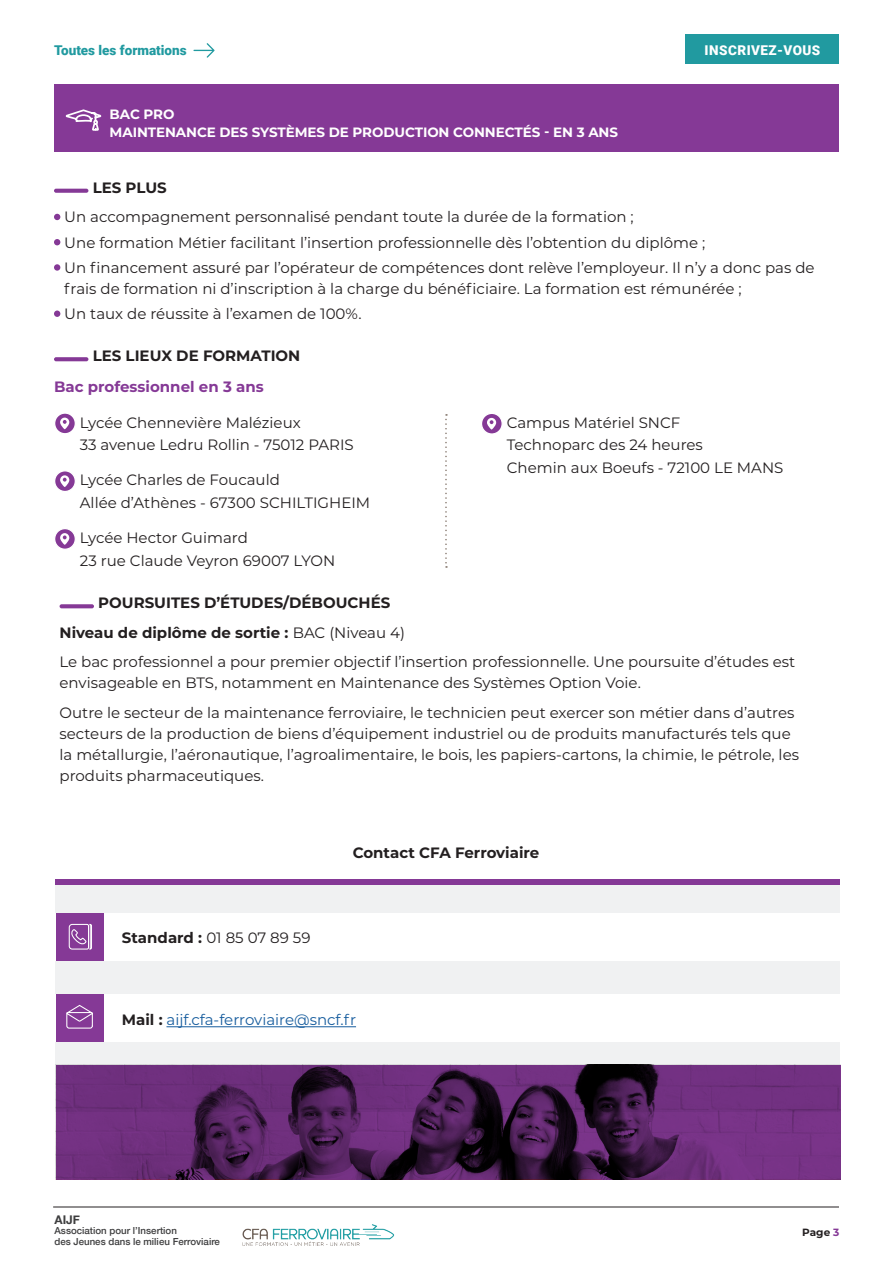
<style>
.page{position:relative;width:893px;height:1263px;background:#fff}
.page>*{position:absolute;margin:0;border:0;box-sizing:border-box;transform-origin:0 0}
.t1{font:15px/22.5px "Montserrat";color:#231f20}
.t2{font:700 15px "Montserrat";color:#231f20}
.t3{font:15px "Montserrat";color:#175d9e}
.t4{font:700 15px "Montserrat";color:#853996}
.t5{font:700 13.5px/18px "Montserrat";letter-spacing:-.005em;color:#fff}
.t6{font:900 13.5px "Roboto";color:#219aa0}
.t7{font:900 13.5px "Roboto";letter-spacing:.035em;color:#fff}
.t8{font:700 12px "Helvetica Neue";color:#3e3e3f}
.t9{font:700 10.5px "Montserrat";color:#231f20}
.t10{font:500 9.75px/10.6px "Helvetica Neue";color:#3e3e3f}
.s1{font-weight:700}
.s2{font-weight:700;color:#231f20}
.s3{color:#853996}
</style>
<div class="page">
<div style="left:54px;top:84px;width:784px;height:67px;background:#853996"></div>
<svg style="left:65px;top:109px;width:37px;height:22px"></svg>
<hr style="left:53px;top:1207px;width:786px;height:1px;background:#231f20">
<img style="left:242px;top:1224px;width:153px;height:22px">
<div style="left:55px;top:880px;width:785px;height:231px;background:#f0f1f2"></div>
<div style="left:55px;top:913px;width:784px;height:47px;background:#fff"></div>
<div style="left:55px;top:994px;width:784px;height:48px;background:#fff"></div>
<svg style="left:54px;top:189px;width:34px;height:4px"></svg>
<svg style="left:54px;top:214px;width:6px;height:6px"></svg>
<svg style="left:54px;top:239px;width:6px;height:6px"></svg>
<div style="left:54px;top:264px;width:6px;height:7px;background:#853996;border-radius:50%"></div>
<div style="left:54px;top:310px;width:6px;height:7px;background:#853996;border-radius:50%"></div>
<svg style="left:54px;top:357px;width:34px;height:4px"></svg>
<svg style="left:55px;top:413px;width:20px;height:21px"></svg>
<div style="left:54px;top:412px;width:22px;height:22px;border:1px solid #fff;border-radius:50%"></div>
<svg style="left:60px;top:418px;width:9px;height:11px"></svg>
<svg style="left:55px;top:471px;width:20px;height:20px"></svg>
<div style="left:54px;top:470px;width:22px;height:22px;border:1px solid #fff;border-radius:50%"></div>
<svg style="left:60px;top:475px;width:9px;height:12px"></svg>
<svg style="left:55px;top:529px;width:20px;height:20px"></svg>
<div style="left:54px;top:528px;width:22px;height:22px;border:1px solid #fff;border-radius:50%"></div>
<svg style="left:60px;top:533px;width:9px;height:12px"></svg>
<div style="left:55px;top:880px;width:785px;height:5px;background:#853996"></div>
<div style="left:56px;top:913px;width:48px;height:47px;background:#853996"></div>
<svg style="left:68px;top:923px;width:24px;height:27px"></svg>
<div style="left:56px;top:994px;width:48px;height:48px;background:#853996"></div>
<svg style="left:66px;top:1004px;width:27px;height:25px"></svg>
<svg style="left:56px;top:1065px;width:785px;height:115px"></svg>
<hr style="left:166px;top:1026px;width:190px;height:1px;background:#175d9e">
<svg style="left:481px;top:413px;width:21px;height:21px"></svg>
<div style="left:481px;top:413px;width:22px;height:22px;border:1px solid #fff;border-radius:50%"></div>
<svg style="left:487px;top:418px;width:9px;height:12px"></svg>
<div style="left:686px;top:34px;width:153px;height:30px;background:#219aa0"></div>
<svg style="left:193px;top:43px;width:22px;height:15px"></svg>
<svg style="left:60px;top:604px;width:34px;height:4px"></svg>
<svg style="left:445px;top:414px;width:2px;height:154px"></svg>
<p class="t6" style="left:54px;top:40px;width:134px">Toutes les formations</p>
<p class="t7" style="left:705px;top:41px;width:117px">INSCRIVEZ-VOUS</p>
<p class="t5" style="left:110px;top:105px;width:510px">BAC PRO<br>MAINTENANCE DES SYSTÈMES DE PRODUCTION CONNECTÉS - EN 3 ANS</p>
<p class="t2" style="left:93px;top:177px;width:76px">LES PLUS</p>
<p class="t1" style="left:64px;top:204px;width:752px;line-height:25.2px">Un accompagnement personnalisé pendant toute la durée de la formation ;<br>Une formation Métier facilitant l’insertion professionnelle dès l’obtention du diplôme ;<br>Un financement assuré par l’opérateur de compétences dont relève l’employeur. Il n’y a donc pas de</p>
<p class="t1" style="left:64px;top:275px;width:679px;line-height:25.2px">frais de formation ni d’inscription à la charge du bénéficiaire. La formation est rémunérée ;<br>Un taux de réussite à l’examen de 100%.</p>
<p class="t2" style="left:93px;top:345px;width:209px">LES LIEUX DE FORMATION</p>
<p class="t4" style="left:54px;top:376px;width:211px">Bac professionnel en 3 ans</p>
<p class="t1" style="left:80px;top:410px;width:276px">Lycée Chennevière Malézieux<br>33 avenue Ledru Rollin - 75012 PARIS</p>
<p class="t1" style="left:80px;top:468px;width:292px">Lycée Charles de Foucauld<br>Allée d’Athènes - 67300 SCHILTIGHEIM</p>
<p class="t1" style="left:80px;top:526px;width:257px">Lycée Hector Guimard<br>23 rue Claude Veyron 69007 LYON</p>
<p class="t1" style="left:507px;top:411px;width:278px">Campus Matériel SNCF<br>Technoparc des 24 heures<br>Chemin aux Boeufs - 72100 LE MANS</p>
<p class="t1" style="left:60px;top:588px;width:737px;line-height:29.5px;text-indent:39px"><span class="s1">POURSUITES D’ÉTUDES/DÉBOUCHÉS<br>Niveau de diplôme de sortie :</span> BAC (Niveau 4)<br>Le bac professionnel a pour premier objectif l’insertion professionnelle. Une poursuite d’études est</p>
<p class="t1" style="left:60px;top:668px;width:736px;line-height:29.5px">envisageable en BTS, notamment en Maintenance des Systèmes Option Voie.<br>Outre le secteur de la maintenance ferroviaire, le technicien peut exercer son métier dans d’autres</p>
<p class="t1" style="left:60px;top:722px;width:741px;line-height:21px">secteurs de la production de biens d’équipement industriel ou de produits manufacturés tels que la métallurgie, l’aéronautique, l’agroalimentaire, le bois, les papiers-cartons, la chimie, le pétrole, les produits pharmaceutiques.</p>
<p class="t1" style="left:122px;top:926px;width:190px"><span class="s1">Standard :</span> 01 85 07 89 59</p>
<p class="t2" style="left:353px;top:841px;width:188px">Contact CFA Ferroviaire</p>
<p class="t3" style="left:122px;top:1010px;width:236px"><span class="s2">Mail :</span> aijf.cfa-ferroviaire@sncf.fr</p>
<p class="t8" style="left:54px;top:1210px;width:27px">AIJF</p>
<p class="t10" style="left:54px;top:1225px;width:167px">Association pour l’Insertion<br>des Jeunes dans le milieu Ferroviaire</p>
<p class="t9" style="left:802px;top:1225px;width:39px">Page <span class="s3">3</span></p>
</div>
